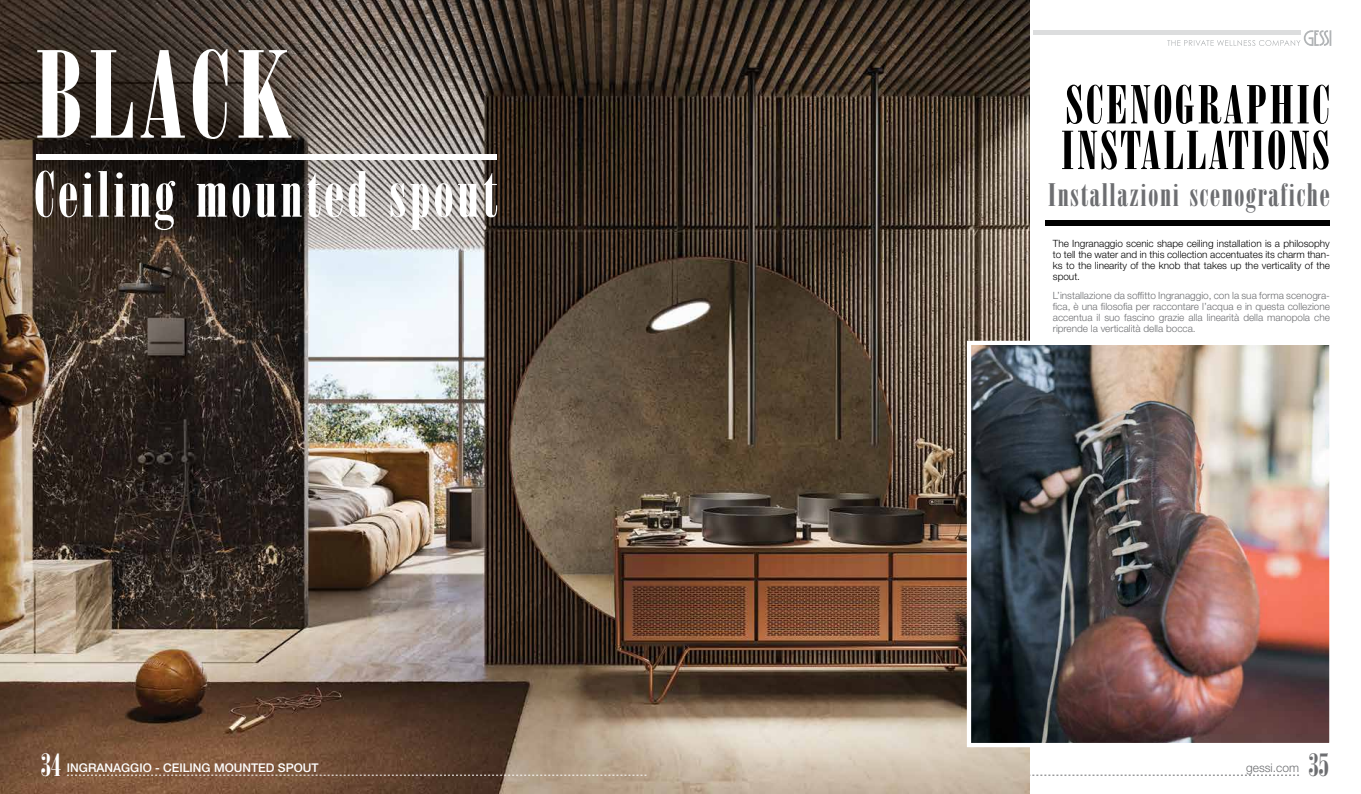
<style>
.page{position:relative;width:1361px;height:794px;background:#fff}
.page>*{position:absolute;margin:0;border:0;box-sizing:border-box;transform-origin:0 0}
.t1{font:115.2px "OPTI Poster Bodoni Compr";letter-spacing:.04em;color:#fff}
.t2{font:60px "OPTI Poster Bodoni Compr";letter-spacing:.04em;color:#fff}
.t3{font:50.4px/45.6px "OPTI Poster Bodoni Compr";letter-spacing:.04em;color:#000}
.t4{font:30px "OPTI Poster Bodoni Compr";letter-spacing:.04em;color:#6d6e71}
.t5{font:30px "OPTI Poster Bodoni Compr";color:#fff}
.t6{font:500 12px "Helvetica Neue LT Std";color:#fff}
.t7{font:300 12px "Helvetica Neue LT Std";color:#6d6e71}
.t8{font:300 10px/11px "Helvetica Neue LT Std";color:#6d6e71;text-align:justify}
.t9{font:300 10px/11px "Helvetica Neue LT Std";color:#000;text-align:justify}
</style>
<div class="page">
<svg style="left:1029px;top:775px;width:270px;height:1px"></svg>
<img style="left:0;top:0;width:1029px;height:794px">
<div style="left:36px;top:154px;width:460px;height:5px;background:#fff"></div>
<svg style="left:67px;top:775px;width:579px;height:1px"></svg>
<div style="left:1045px;top:220px;width:285px;height:5px;background:#000"></div>
<img style="left:972px;top:346px;width:356px;height:396px">
<div style="left:967px;top:341px;width:366px;height:406px;border:4px solid #fff"></div>
<div style="left:1033px;top:30px;width:267px;height:5px;background:#dcddde"></div>
<svg style="left:1167px;top:30px;width:164px;height:16px"></svg>
<h1 class="t1" style="left:34px;top:22px;width:259px">BLACK</h1>
<h2 class="t2" style="left:34px;top:157px;width:465px">Ceiling mounted spout</h2>
<h3 class="t5" style="left:41px;top:745px;width:22px">34</h3>
<p class="t6" style="left:67px;top:760px;width:253px">INGRANAGGIO - CEILING MOUNTED SPOUT</p>
<h3 class="t3" style="left:1060px;top:81px;width:271px">SCENOGRAPHIC<br>INSTALLATIONS</h3>
<h3 class="t4" style="left:1048px;top:175px;width:284px">Installazioni scenografiche</h3>
<p class="t9" style="left:1053px;top:238px;width:278px">The Ingranaggio scenic shape ceiling installation is a philosophy to tell the water and in this collection accentuates its charm than&shy;ks to the linearity of the knob that takes up the verticality of the spout.</p>
<p class="t8" style="left:1053px;top:290px;width:279px">L’installazione da soffitto Ingranaggio, con la sua forma scenogra&shy;fica, è una filosofia per raccontare l’acqua e in questa collezione accentua il suo fascino grazie alla linearità della manopola che riprende la verticalità della bocca.</p>
<p class="t7" style="left:1246px;top:760px;width:54px">gessi.com</p>
<h3 class="t4" style="left:1308px;top:745px;width:22px">35</h3>
</div>
